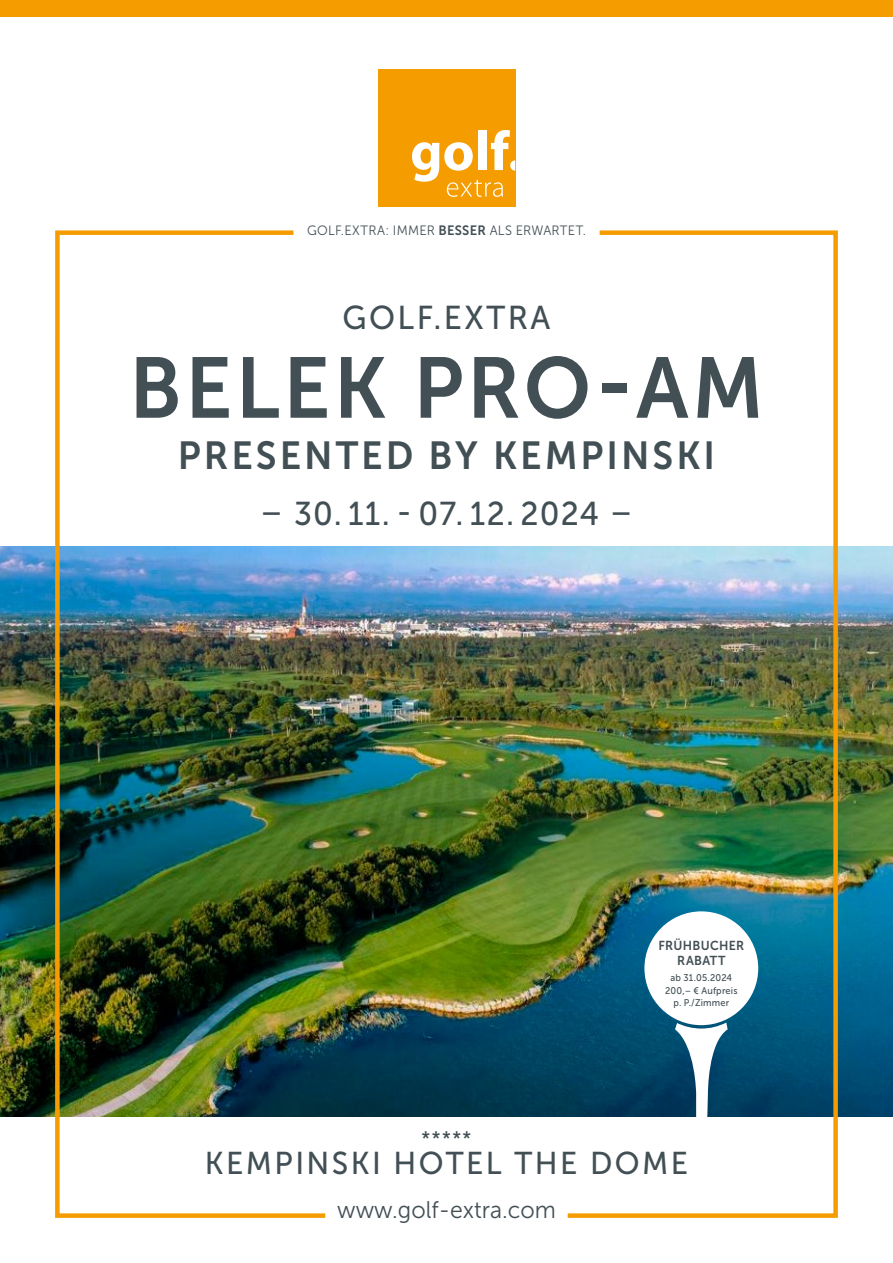
<style>
.page{position:relative;width:893px;height:1263px;background:#fff}
.page>*{position:absolute;margin:0;border:0;box-sizing:border-box;transform-origin:0 0}
.t1{font:85.5px "Museo Sans 700";letter-spacing:.04em;color:#424f54;scale:.96 1}
.t2{font:39px "Museo Sans 700";letter-spacing:.08em;color:#424f54;scale:.96 1}
.t3{font:33px "Museo Sans 500";letter-spacing:.04em;color:#424f54;scale:.96 1}
.t4{font:33px "Museo Sans 500";letter-spacing:.08em;color:#424f54;scale:.96 1}
.t5{font:31.5px "Museo Sans 500";letter-spacing:.08em;color:#424f54;scale:.96 1}
.t6{font:24px "Museo Sans 300";color:#424f54;scale:.96 1}
.t7{font:19.5px "Museo Sans 500";color:#424f54;scale:.96 1}
.t8{font:13.5px "Museo Sans 300";letter-spacing:.02em;color:#424f54;scale:.96 1}
.t9{font:12.9px/14.7px "Museo Sans 700";letter-spacing:.025em;color:#424f54;text-align:center;scale:.95 1}
.t10{font:9.75px/12.3px "Museo Sans 500";letter-spacing:.02em;color:#424f54;text-align:center;scale:.95 1}
.s1{font-family:"Museo Sans 700"}
</style>
<div class="page">
<img style="left:0;top:546px;width:893px;height:571px">
<div style="left:0;top:0;width:893px;height:17px;background:#f59c00"></div>
<img style="left:563px;top:230px;width:277px;height:988px">
<img style="left:53px;top:230px;width:277px;height:988px">
<div style="left:378px;top:69px;width:137px;height:137px;background:#f59c00"></div>
<svg style="left:412px;top:130px;width:103px;height:67px"></svg>
<h3 class="t8" style="left:307px;top:223px;width:292px">GOLF.EXTRA: IMMER <span class="s1">BESSER</span> ALS ERWARTET.</h3>
<h3 class="t4" style="left:342px;top:300px;width:218px">GOLF.EXTRA</h3>
<h1 class="t1" style="left:129px;top:341px;width:663px">BELEK PRO-AM</h1>
<h2 class="t2" style="left:178px;top:434px;width:561px">PRESENTED BY KEMPINSKI</h2>
<h3 class="t3" style="left:260px;top:496px;width:390px">– 30. 11. - 07. 12. 2024 –</h3>
<h3 class="t9" style="left:658px;top:938px;width:92px">FRÜHBUCHER<br>RABATT</h3>
<p class="t10" style="left:665px;top:972px;width:78px">ab 31.05.2024<br>200,– € Aufpreis p. P./Zimmer</p>
<h3 class="t7" style="left:422px;top:1128px;width:53px">*****</h3>
<h3 class="t5" style="left:205px;top:1145px;width:505px">KEMPINSKI HOTEL THE DOME</h3>
<h3 class="t6" style="left:337px;top:1197px;width:229px">www.golf-extra.com</h3>
</div>
